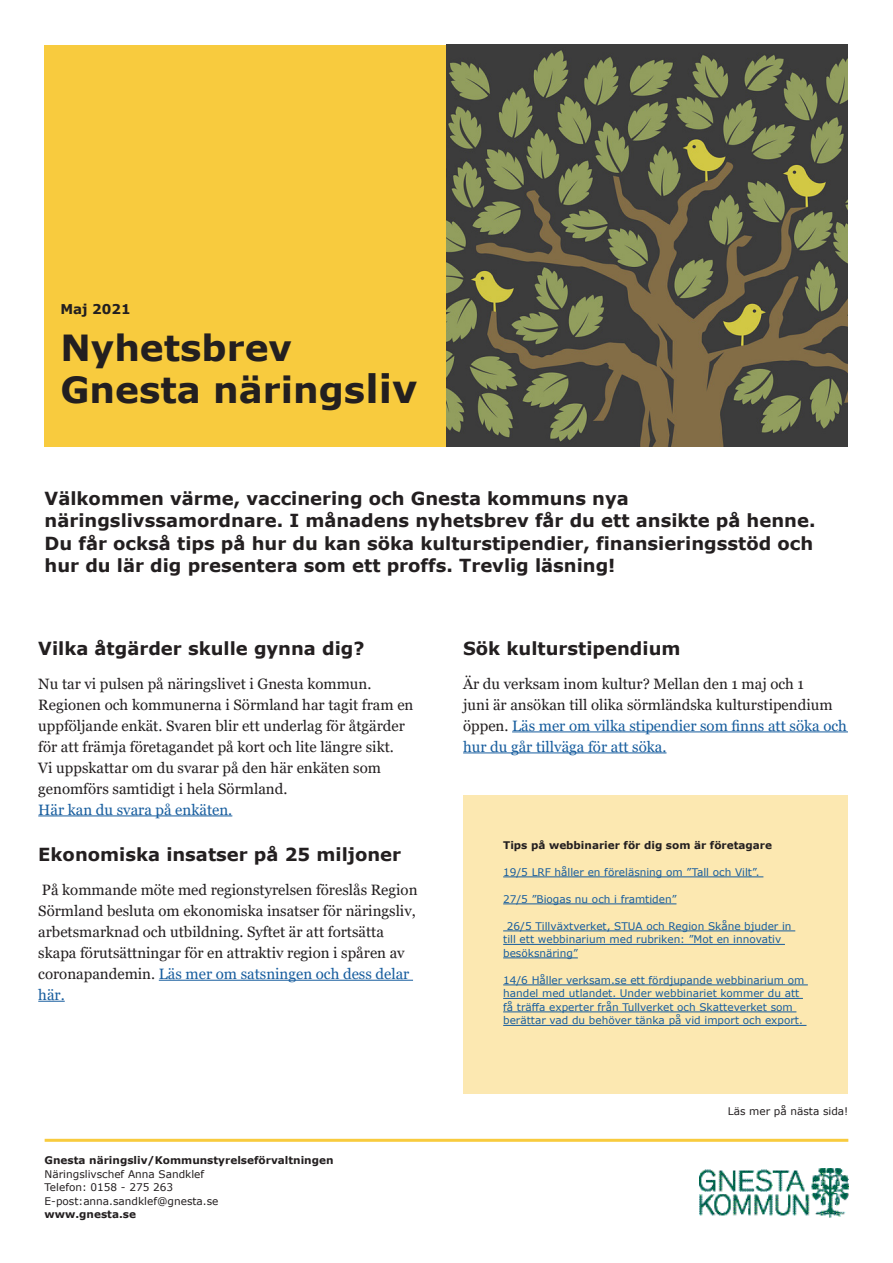
<style>
.page{position:relative;width:893px;height:1263px;background:#fff}
.page>*{position:absolute;margin:0;border:0;box-sizing:border-box;transform-origin:0 0}
.Rubrik_1{font:700 36px "Verdana";color:#231f20}
.Ingress{font:700 18px/22.5px "Verdana";color:#231f20}
.Rubrik_2{font:700 18px "Verdana";color:#231f20}
.Brödtext{font:15px/21px "Georgia";color:#231f20}
.Brödtext-2{font:15px "Georgia";color:#175d9e}
.Rubrik_3{font:700 13.5px "Verdana";color:#231f20}
.Fakta__regular{font:10.5px/13.5px "Verdana";color:#175d9e}
.Fakta__regular-2{font:10.5px/13.5px "Verdana";color:#231f20}
.Fakta__fet{font:700 10.5px "Verdana";color:#231f20}
.Fakta__regular-3{font:700 10.5px "Verdana";color:#231f20}
.s1{font-size:39px}
.s2{color:#175d9e}
.s3{font-weight:700}
</style>
<div class="page">
<img style="left:699px;top:1168px;width:149px;height:50px">
<img style="left:446px;top:45px;width:402px;height:401px">
<hr style="left:512px;top:731px;width:336px;height:1px;background:#175d9e">
<hr style="left:463px;top:752px;width:203px;height:1px;background:#175d9e">
<hr style="left:45px;top:1139px;width:803px;height:3px;background:#f8cb3e">
<div style="left:44px;top:45px;width:402px;height:401px;background:#f8cb3e"></div>
<hr style="left:38px;top:815px;width:194px;height:1px;background:#175d9e">
<hr style="left:159px;top:980px;width:254px;height:1px;background:#175d9e">
<svg style="left:38px;top:1001px;width:27px;height:1px"></svg>
<div style="left:463px;top:795px;width:385px;height:299px;background:#fce8b1"></div>
<hr style="left:503px;top:876px;width:260px;height:1px;background:#175d9e">
<hr style="left:503px;top:903px;width:173px;height:1px;background:#175d9e">
<hr style="left:503px;top:930px;width:292px;height:1px;background:#175d9e">
<hr style="left:503px;top:944px;width:282px;height:1px;background:#175d9e">
<hr style="left:503px;top:957px;width:75px;height:1px;background:#175d9e">
<hr style="left:503px;top:984px;width:305px;height:1px;background:#175d9e">
<hr style="left:503px;top:998px;width:300px;height:1px;background:#175d9e">
<hr style="left:503px;top:1011px;width:293px;height:1px;background:#175d9e">
<hr style="left:503px;top:1025px;width:303px;height:1px;background:#175d9e">
<p class="Rubrik_3" style="left:60px;top:300px;width:72px">Maj 2021</p>
<p class="Rubrik_1" style="left:60px;top:322px;width:233px">Nyhetsbrev</p>
<p class="Rubrik_1" style="left:60px;top:364px;width:358px">Gnesta närings<span class="s1">liv</span></p>
<p class="Ingress" style="left:45px;top:487px;width:772px">Välkommen värme, vaccinering och Gnesta kommuns nya näringslivssamordnare. I månadens nyhetsbrev får du ett ansikte på henne.<br>Du får också tips på hur du kan söka kulturstipendier, finansieringsstöd och hur du lär dig presentera som ett proffs. Trevlig läsning!</p>
<p class="Rubrik_2" style="left:38px;top:635px;width:328px">Vilka åtgärder skulle gynna dig?</p>
<p class="Brödtext" style="left:38px;top:673px;width:377px">Nu tar vi pulsen på näringslivet i Gnesta kommun.<br>Regionen och kommunerna i Sörmland har tagit fram en uppföljande enkät. Svaren blir ett underlag för åtgärder för att främja företagandet på kort och lite längre sikt.</p>
<p class="Brödtext" style="left:38px;top:757px;width:344px">Vi uppskattar om du svarar på den här enkäten som genomförs samtidigt i hela Sörmland.</p>
<p class="Brödtext-2" style="left:38px;top:800px;width:196px">Här kan du svara på enkäten.</p>
<p class="Rubrik_2" style="left:38px;top:842px;width:364px">Ekonomiska insatser på 25 miljoner</p>
<p class="Brödtext" style="left:38px;top:879px;width:381px">På kommande möte med regionstyrelsen föreslås Region Sörmland besluta om ekonomiska insatser för näringsliv, arbetsmarknad och utbildning. Syftet är att fortsätta skapa förutsättningar för en attraktiv region i spåren av coronapandemin. <span class="s2">Läs mer om satsningen och dess delar här.</span></p>
<p class="Fakta__regular-2" style="left:45px;top:1154px;width:290px"><span class="s3">Gnesta näringsliv/Kommunstyrelseförvaltningen </span>Näringslivschef Anna Sandklef<br>Telefon: 0158 - 275 263<br>E-post:anna.sandklef@gnesta.se</p>
<p class="Fakta__regular-3" style="left:45px;top:1207px;width:93px">www.gnesta.se</p>
<p class="Rubrik_2" style="left:463px;top:635px;width:219px">Sök kulturstipendium</p>
<p class="Brödtext" style="left:463px;top:673px;width:385px">Är du verksam inom kultur? Mellan den 1 maj och 1<br>juni är ansökan till olika sörmländska kulturstipendium öppen. <span class="s2">Läs mer om vilka stipendier som finns att söka och hur du går tillväga för att söka.</span></p>
<p class="Fakta__fet" style="left:503px;top:838px;width:270px">Tips på webbinarier för dig som är företagare</p>
<p class="Fakta__regular" style="left:503px;top:865px;width:258px">19/5 LRF håller en föreläsning om ”Tall och Vilt”.</p>
<p class="Fakta__regular" style="left:503px;top:892px;width:175px">27/5 ”Biogas nu och i framtiden”</p>
<p class="Fakta__regular" style="left:503px;top:919px;width:290px;text-indent:4px">26/5 Tillväxtverket, STUA och Region Skåne bjuder in till ett webbinarium med rubriken: ”Mot en innovativ besöksnäring”</p>
<p class="Fakta__regular" style="left:503px;top:973px;width:303px">14/6 Håller verksam.se ett fördjupande webbinarium om handel med utlandet. Under webbinariet kommer du att få träffa experter från Tullverket och Skatteverket som berättar vad du behöver tänka på vid import och export.</p>
<p class="Fakta__regular-2" style="left:728px;top:1104px;width:122px">Läs mer på nästa sida!</p>
</div>
